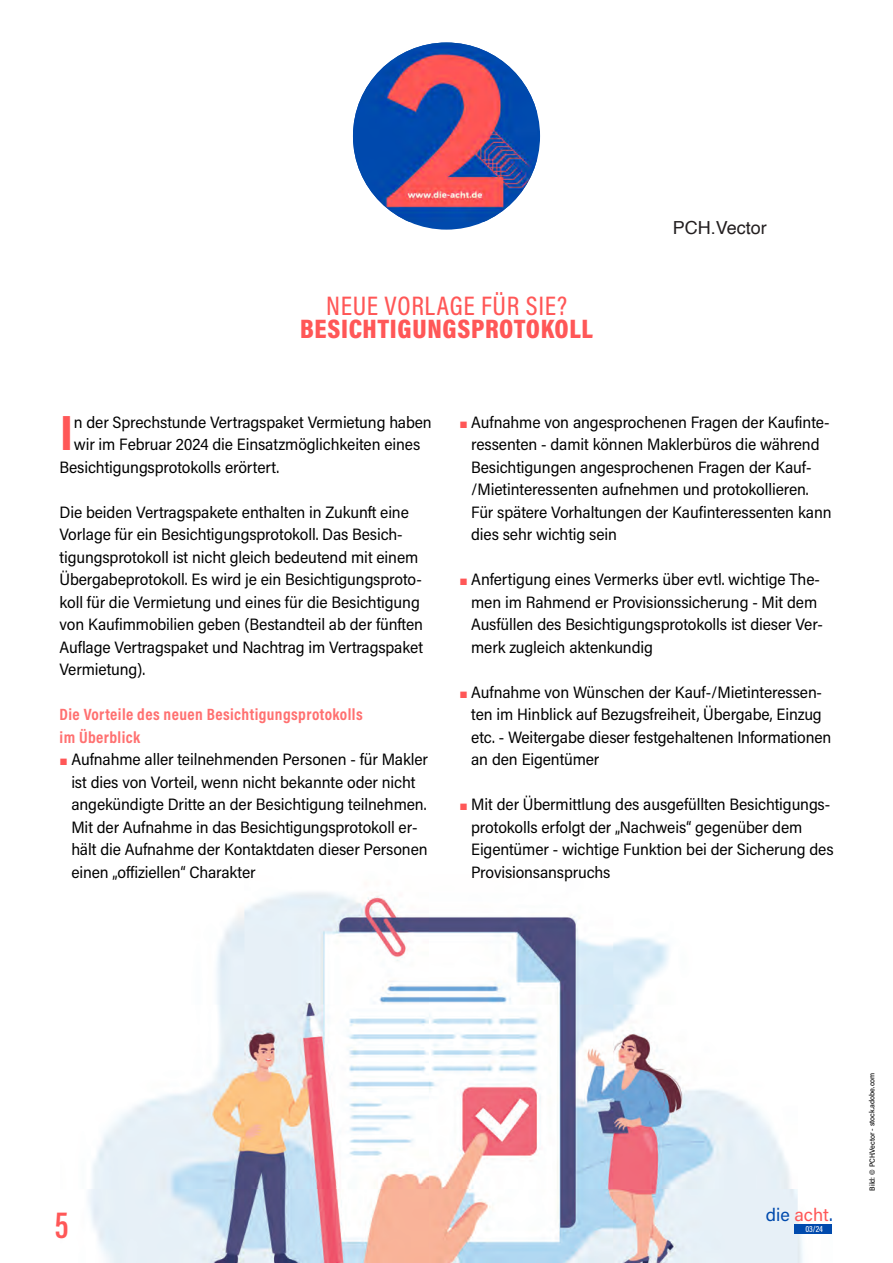
<style>
.page{position:relative;width:893px;height:1263px;background:#fff}
.page>*{position:absolute;margin:0;border:0;box-sizing:border-box;transform-origin:0 0}
.t1{font:700 49.5px "Acumin Pro Semi Cond";color:#ff5757}
.t2{font:600 39px "Acumin Pro Extra Cond";color:#ff5757}
.t3{font:900 27px "Acumin Pro Cond";letter-spacing:.025em;color:#ff5757}
.t4{font:500 27px "Acumin Pro Cond";letter-spacing:.025em;color:#ff5757}
.t5{font:18px "Helvetica";color:#231f20}
.t6{font:18px "Acumin Pro";color:#004aad}
.t7{font:16.5px/22.5px "Acumin Pro Semi Cond";letter-spacing:-.01em;color:#000}
.t8{font:700 16.5px/22.5px "Acumin Pro Cond";letter-spacing:.025em;color:#ff7070}
.t9{font:500 9px "Acumin Pro Cond";color:#fff}
.t10{font:500 7.5px "Acumin Pro Semi Cond";color:#000}
.s1{font-family:"European Pi Three";font-size:15px;color:#ff5757}
.s2{color:#ff5757}
</style>
<div class="page">
<img style="left:88px;top:892px;width:744px;height:371px">
<img style="left:354px;top:43px;width:182px;height:178px">
<div style="left:795px;top:1224px;width:37px;height:9px;background:#004aad"></div>
<p class="t4" style="left:326px;top:290px;width:242px">NEUE VORLAGE FÜR SIE?</p>
<p class="t3" style="left:300px;top:318px;width:295px">BESICHTIGUNGSPROTOKOLL</p>
<p class="t5" style="left:673px;top:220px;width:96px">PCH.Vector</p>
<p class="t1" style="left:60px;top:414px;width:16px">I</p>
<p class="t7" style="left:74px;top:412px;width:360px">n der Sprechstunde Vertragspaket Vermietung haben</p>
<p class="t7" style="left:74px;top:434px;width:348px">wir im Februar 2024 die Einsatzmöglichkeiten eines</p>
<p class="t7" style="left:60px;top:457px;width:221px">Besichtigungsprotokolls erörtert.</p>
<p class="t7" style="left:60px;top:502px;width:365px">Die beiden Vertragspakete enthalten in Zukunft eine Vorlage für ein Besichtigungsprotokoll. Das Besich&shy;tigungsprotokoll ist nicht gleich bedeutend mit einem Übergabeprotokoll. Es wird je ein Besichtigungsproto&shy;koll für die Vermietung und eines für die Besichtigung von Kaufimmobilien geben (Bestandteil ab der fünften Auflage Vertragspaket und Nachtrag im Vertragspaket Vermietung).</p>
<p class="t8" style="left:60px;top:705px;width:305px">Die Vorteile des neuen Besichtigungsprotokolls im Überblick</p>
<p class="t7" style="left:71px;top:749px;width:358px;text-indent:-12px"><span class="s1">-</span> Aufnahme aller teilnehmenden Personen - für Makler ist dies von Vorteil, wenn nicht bekannte oder nicht angekündigte Dritte an der Besichtigung teilnehmen.<br>Mit der Aufnahme in das Besichtigungsprotokoll er&shy;hält die Aufnahme der Kontaktdaten dieser Personen einen „offiziellen“ Charakter</p>
<p class="t7" style="left:471px;top:412px;width:362px;text-indent:-12px"><span class="s1">-</span> Aufnahme von angesprochenen Fragen der Kaufinte&shy;ressenten - damit können Maklerbüros die während Besichtigungen angesprochenen Fragen der Kauf-/Mietinteressenten aufnehmen und protokollieren.<br>Für spätere Vorhaltungen der Kaufinteressenten kann dies sehr wichtig sein</p>
<p class="t7" style="left:471px;top:569px;width:353px;text-indent:-12px"><span class="s1">-</span> Anfertigung eines Vermerks über evtl. wichtige The&shy;men im Rahmend er Provisionssicherung - Mit dem Ausfüllen des Besichtigungsprotokolls ist dieser Ver&shy;merk zugleich aktenkundig</p>
<p class="t7" style="left:471px;top:682px;width:362px;text-indent:-12px"><span class="s1">-</span> Aufnahme von Wünschen der Kauf-/Mietinteressen&shy;ten im Hinblick auf Bezugsfreiheit, Übergabe, Einzug etc. - Weitergabe dieser festgehaltenen Informationen an den Eigentümer</p>
<p class="t7" style="left:471px;top:794px;width:364px;text-indent:-12px"><span class="s1">-</span> Mit der Übermittlung des ausgefüllten Besichtigungs&shy;protokolls erfolgt der „Nachweis“ gegenüber dem Eigentümer - wichtige Funktion bei der Sicherung des Provisionsanspruchs</p>
<p class="t2" style="left:55px;top:1209px;width:15px">5</p>
<p class="t6" style="left:766px;top:1204px;width:68px">die <span class="s2">acht</span>.</p>
<p class="t9" style="left:805px;top:1223px;width:19px">03/24</p>
<p class="t10" style="left:869px;top:1190px;width:119px;rotate:-90deg">Bild: © PCH.Vector - stock.adobe.com</p>
</div>
